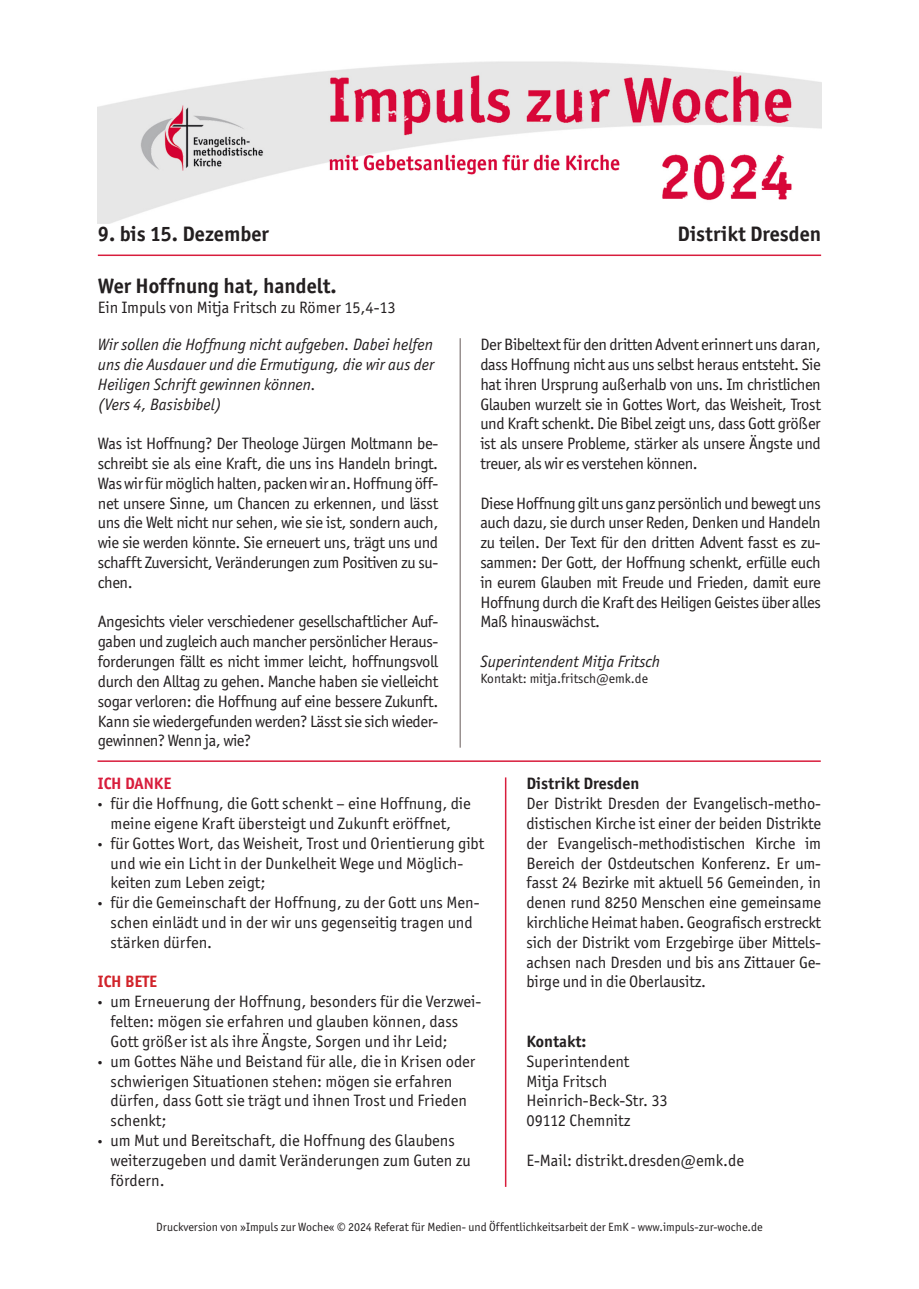
<style>
.page{position:relative;width:919px;height:1289px;background:#fff}
.page>*{position:absolute;margin:0;border:0;box-sizing:border-box;transform-origin:0 0}
.t1{font:700 21px "Officina Sans ITC Std";color:#231f20}
.t2{font:16.5px/19.8px "Officina Sans ITC Std";color:#231f20;text-align:justify}
.t3{font:italic 16.5px/19.8px "Officina Sans ITC Std";color:#231f20;text-align:justify}
.t4{font:700 16.5px "Officina Sans ITC Std";color:#231f20}
.t5{font:700 16.5px "Officina Sans ITC Std";color:#d81d3c}
.t6{font:700 16.5px "Officina Sans ITC Std";color:#d1232a}
.t7{font:13.5px "Officina Sans ITC Std";color:#231f20}
.t8{font:12px "Officina Sans ITC Std";color:#231f20}
.s1{font-family:"Myriad Pro"}
</style>
<div class="page">
<img style="left:98px;top:61px;width:723px;height:162px">
<hr style="left:97px;top:760px;width:723px;height:2px;background:#d81d3c">
<hr style="left:505px;top:777px;width:1px;height:409px;background:#d81d3c">
<hr style="left:98px;top:254px;width:723px;height:2px;background:#d81d3c">
<hr style="left:459px;top:338px;width:2px;height:409px;background:#999190">
<p class="t1" style="left:98px;top:220px;width:172px">9. bis 15. Dezember</p>
<p class="t1" style="left:677px;top:221px;width:145px">Distrikt Dresden</p>
<p class="t1" style="left:98px;top:272px;width:240px">Wer Hoffnung hat, handelt.</p>
<p class="t2" style="left:98px;top:297px;width:299px">Ein Impuls von Mitja Fritsch zu Römer 15,4-13</p>
<p class="t3" style="left:98px;top:335px;width:338px">Wir sollen die Hoffnung nicht aufgeben. Dabei helfen uns die Ausdauer und die Ermutigung, die wir aus der Heiligen Schrift gewinnen können.</p>
<p class="t3" style="left:98px;top:394px;width:125px">(Vers 4, Basisbibel)</p>
<p class="t2" style="left:98px;top:433px;width:342px">Was ist Hoffnung? Der Theologe Jürgen Moltmann be&shy;schreibt sie als eine Kraft, die uns ins Handeln bringt.<br>Was wir für möglich halten, packen wir an. Hoffnung öff&shy;net unsere Sinne, um Chancen zu erkennen, und lässt uns die Welt nicht nur sehen, wie sie ist, sondern auch, wie sie werden könnte. Sie erneuert uns, trägt uns und schafft Zuversicht, Veränderungen zum Positiven zu su&shy;chen.</p>
<p class="t2" style="left:98px;top:612px;width:342px">Angesichts vieler verschiedener gesellschaftlicher Auf&shy;gaben und zugleich auch mancher persönlicher Heraus&shy;forderungen fällt es nicht immer leicht, hoffnungsvoll durch den Alltag zu gehen. Manche haben sie vielleicht sogar verloren: die Hoffnung auf eine bessere Zukunft.<br>Kann sie wiedergefunden werden? Lässt sie sich wieder&shy;gewinnen? Wenn ja, wie?</p>
<p class="t2" style="left:480px;top:334px;width:342px">Der Bibeltext für den dritten Advent erinnert uns daran, dass Hoffnung nicht aus uns selbst heraus entsteht. Sie hat ihren Ursprung außerhalb von uns. Im christlichen Glauben wurzelt sie in Gottes Wort, das Weisheit, Trost und Kraft schenkt. Die Bibel zeigt uns, dass Gott größer ist als unsere Probleme, stärker als unsere Ängste und treuer, als wir es verstehen können.</p>
<p class="t2" style="left:480px;top:493px;width:342px">Diese Hoffnung gilt uns ganz persönlich und bewegt uns auch dazu, sie durch unser Reden, Denken und Handeln zu teilen. Der Text für den dritten Advent fasst es zu&shy;sammen: Der Gott, der Hoffnung schenkt, erfülle euch in eurem Glauben mit Freude und Frieden, damit eure Hoffnung durch die Kraft des Heiligen Geistes über alles Maß hinauswächst.</p>
<p class="t3" style="left:480px;top:651px;width:181px">Superintendent Mitja Fritsch</p>
<p class="t7" style="left:480px;top:671px;width:169px">Kontakt: mitja.fritsch@emk.de</p>
<p class="t5" style="left:98px;top:773px;width:75px">ICH DANKE</p>
<p class="t2" style="left:98px;top:793px;width:374px;text-align:center"><span class="s1">•</span> für die Hoffnung, die Gott schenkt – eine Hoffnung, die meine eigene Kraft übersteigt und Zukunft eröffnet,</p>
<p class="t2" style="left:111px;top:833px;width:375px;text-align:left;text-indent:-13px"><span class="s1">•</span> für Gottes Wort, das Weisheit, Trost und Orientierung gibt und wie ein Licht in der Dunkelheit Wege und Möglich&shy;keiten zum Leben zeigt;</p>
<p class="t2" style="left:111px;top:892px;width:370px;text-align:left;text-indent:-13px"><span class="s1">•</span> für die Gemeinschaft der Hoffnung, zu der Gott uns Men&shy;schen einlädt und in der wir uns gegenseitig tragen und stärken dürfen.</p>
<p class="t6" style="left:98px;top:971px;width:61px">ICH BETE</p>
<p class="t2" style="left:111px;top:991px;width:372px;text-align:left;text-indent:-13px"><span class="s1">•</span> um Erneuerung der Hoffnung, besonders für die Verzwei&shy;felten: mögen sie erfahren und glauben können, dass<br>Gott größer ist als ihre Ängste, Sorgen und ihr Leid;</p>
<p class="t2" style="left:111px;top:1051px;width:366px;text-align:left;text-indent:-13px"><span class="s1">•</span> um Gottes Nähe und Beistand für alle, die in Krisen oder schwierigen Situationen stehen: mögen sie erfahren dürfen, dass Gott sie trägt und ihnen Trost und Frieden schenkt;</p>
<p class="t2" style="left:111px;top:1130px;width:361px;text-align:left;text-indent:-13px"><span class="s1">•</span> um Mut und Bereitschaft, die Hoffnung des Glaubens weiterzugeben und damit Veränderungen zum Guten zu fördern.</p>
<p class="t4" style="left:526px;top:773px;width:114px">Distrikt Dresden</p>
<p class="t2" style="left:526px;top:793px;width:296px">Der Distrikt Dresden der Evangelisch-metho&shy;distischen Kirche ist einer der beiden Distrikte der Evangelisch-methodistischen Kirche im Bereich der Ostdeutschen Konferenz. Er um&shy;fasst 24 Bezirke mit aktuell 56 Gemeinden, in denen rund 8250 Menschen eine gemeinsame kirchliche Heimat haben. Geografisch erstreckt sich der Distrikt vom Erzgebirge über Mittels&shy;achsen nach Dresden und bis ans Zittauer Ge&shy;birge und in die Oberlausitz.</p>
<p class="t4" style="left:526px;top:1031px;width:61px">Kontakt:</p>
<p class="t2" style="left:526px;top:1051px;width:104px">Superintendent</p>
<p class="t2" style="left:526px;top:1070px;width:82px">Mitja Fritsch</p>
<p class="t2" style="left:526px;top:1090px;width:143px">Heinrich-Beck-Str. 33</p>
<p class="t2" style="left:526px;top:1110px;width:105px">09112 Chemnitz</p>
<p class="t2" style="left:526px;top:1150px;width:219px">E-Mail: distrikt.dresden@emk.de</p>
<p class="t8" style="left:156px;top:1219px;width:608px">Druckversion von »Impuls zur Woche« © 2024 Referat für Medien- und Öffentlichkeitsarbeit der EmK - www.impuls-zur-woche.de</p>
</div>
